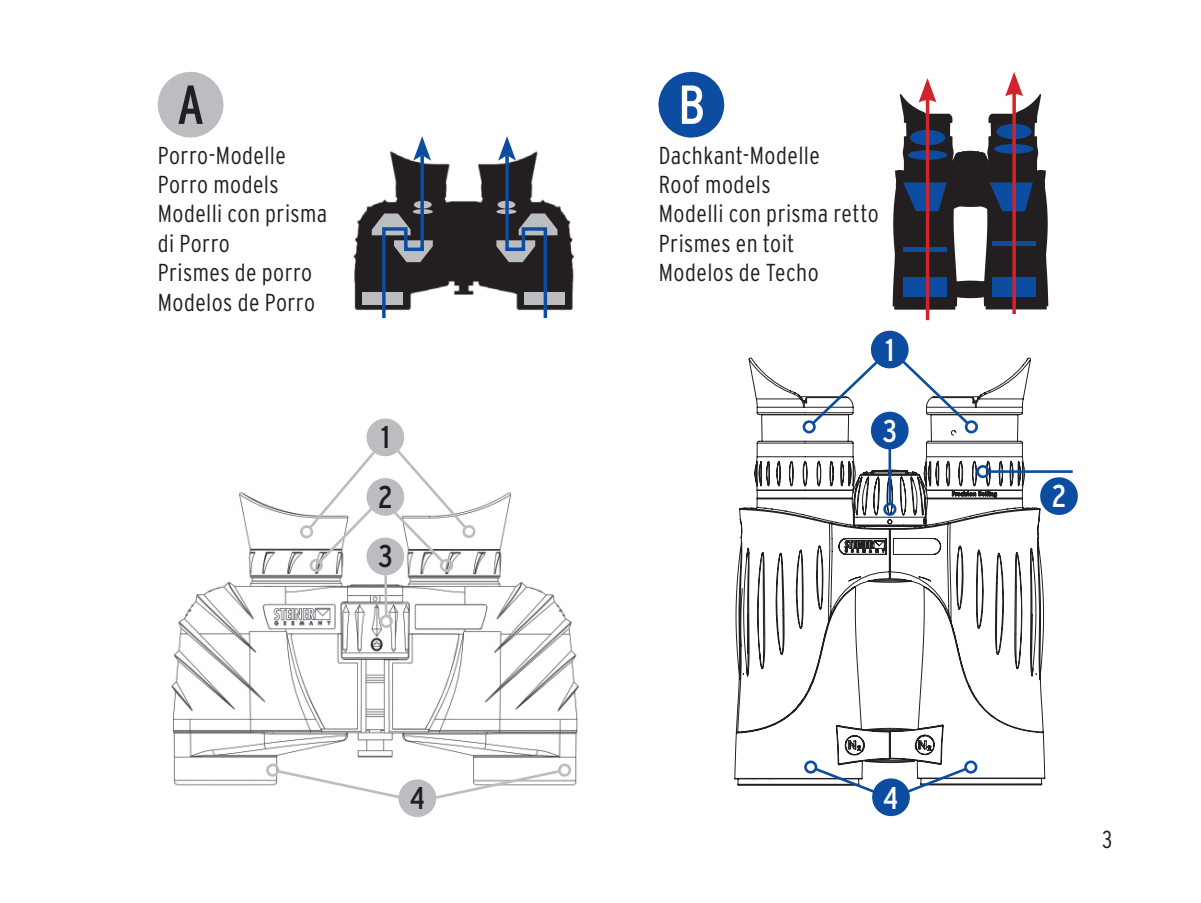
<style>
.page{position:relative;width:1201px;height:903px;background:#fff}
.page>*{position:absolute;margin:0;border:0;box-sizing:border-box;transform-origin:0 0}
.t1{font:condensed 54.95px "Interstate";color:#231f20}
.t2{font:condensed 54.95px "Interstate";color:#fff}
.t3{font:condensed 31.5px/59.5px "Interstate";color:#231f20}
.t4{font:condensed 31.5px "Interstate";color:#fff}
.t5{font:300 condensed 24.5px/29.4px "Interstate";letter-spacing:.02em;color:#231f20}
</style>
<div class="page">
<img style="left:171px;top:492px;width:408px;height:325px">
<hr style="left:384px;top:556px;width:3px;height:60px;background:#bcbdc0">
<div style="left:379px;top:614px;width:14px;height:14px;border:3px solid #bcbdc0;border-radius:50%"></div>
<div style="left:300px;top:525px;width:13px;height:14px;border:3px solid #bcbdc0;border-radius:50%"></div>
<div style="left:462px;top:525px;width:14px;height:13px;border:3px solid #bcbdc0;border-radius:50%"></div>
<div style="left:558px;top:763px;width:13px;height:14px;border:3px solid #bcbdc0;border-radius:50%"></div>
<svg style="left:275px;top:768px;width:287px;height:36px"></svg>
<div style="left:266px;top:763px;width:13px;height:14px;border:3px solid #bcbdc0;border-radius:50%"></div>
<svg style="left:306px;top:418px;width:163px;height:158px"></svg>
<div style="left:398px;top:779px;width:38px;height:38px;background:#bcbdc0;border-radius:50%"></div>
<svg style="left:157px;top:71px;width:67px;height:67px"></svg>
<img style="left:892px;top:94px;width:157px;height:222px">
<svg style="left:658px;top:71px;width:67px;height:67px"></svg>
<div style="left:910px;top:130px;width:35px;height:15px;background:#0d4da1;border-radius:50%"></div>
<div style="left:996px;top:124px;width:35px;height:15px;background:#0d4da1;border-radius:50%"></div>
<div style="left:908px;top:150px;width:39px;height:10px;background:#0d4da1;border-radius:50%"></div>
<div style="left:994px;top:144px;width:39px;height:10px;background:#0d4da1;border-radius:50%"></div>
<svg style="left:903px;top:182px;width:43px;height:29px"></svg>
<svg style="left:989px;top:182px;width:44px;height:29px"></svg>
<div style="left:903px;top:247px;width:43px;height:5px;background:#0d4da1"></div>
<div style="left:992px;top:241px;width:44px;height:5px;background:#0d4da1"></div>
<div style="left:903px;top:277px;width:43px;height:20px;background:#0d4da1"></div>
<div style="left:992px;top:277px;width:44px;height:20px;background:#0d4da1"></div>
<svg style="left:925px;top:103px;width:4px;height:217px"></svg>
<svg style="left:918px;top:78px;width:18px;height:25px"></svg>
<hr style="left:1012px;top:91px;width:3px;height:223px;background:#d1232a">
<svg style="left:1005px;top:72px;width:18px;height:24px"></svg>
<img style="left:353px;top:163px;width:222px;height:148px">
<div style="left:362px;top:292px;width:41px;height:12px;background:#bcbdc0"></div>
<div style="left:524px;top:292px;width:41px;height:12px;background:#bcbdc0"></div>
<svg style="left:372px;top:136px;width:61px;height:182px"></svg>
<svg style="left:496px;top:136px;width:61px;height:182px"></svg>
<hr style="left:665px;top:341px;width:1px;height:463px;background:#231f20">
<hr style="left:1200px;top:341px;width:1px;height:463px;background:#231f20">
<hr style="left:665px;top:902px;width:446px;height:1px;background:#231f20">
<hr style="left:665px;top:341px;width:446px;height:1px;background:#231f20">
<svg style="left:734px;top:357px;width:311px;height:429px"></svg>
<hr style="left:888px;top:425px;width:3px;height:79px;background:#0d4da1">
<div style="left:883px;top:502px;width:13px;height:14px;border:3px solid #0d4da1;border-radius:50%"></div>
<div style="left:804px;top:760px;width:13px;height:13px;border:3px solid #0d4da1;border-radius:50%"></div>
<svg style="left:812px;top:765px;width:157px;height:36px"></svg>
<div style="left:964px;top:760px;width:13px;height:13px;border:3px solid #0d4da1;border-radius:50%"></div>
<div style="left:802px;top:420px;width:14px;height:14px;border:3px solid #0d4da1;border-radius:50%"></div>
<div style="left:964px;top:420px;width:14px;height:14px;border:3px solid #0d4da1;border-radius:50%"></div>
<div style="left:872px;top:778px;width:37px;height:38px;background:#0d4da1;border-radius:50%"></div>
<hr style="left:988px;top:470px;width:84px;height:3px;background:#0d4da1">
<div style="left:976px;top:465px;width:13px;height:13px;border:3px solid #0d4da1;border-radius:50%"></div>
<svg style="left:1039px;top:476px;width:39px;height:40px"></svg>
<svg style="left:809px;top:330px;width:162px;height:120px"></svg>
<h1 class="t1" style="left:177px;top:74px;width:29px">A</h1>
<p class="t5" style="left:158px;top:140px;width:171px">Porro-Modelle<br>Porro models<br>Modelli con prisma di Porro<br>Prismes de porro<br>Modelos de Porro</p>
<p class="t3" style="left:381px;top:407px;width:10px">1</p>
<p class="t3" style="left:378px;top:467px;width:16px">2<br>3</p>
<p class="t3" style="left:410px;top:768px;width:16px">4</p>
<h1 class="t2" style="left:678px;top:74px;width:29px">B</h1>
<p class="t5" style="left:659px;top:140px;width:221px">Dachkant-Modelle<br>Roof models<br>Modelli con prisma retto<br>Prismes en toit<br>Modelos de Techo</p>
<p class="t4" style="left:885px;top:332px;width:10px">1</p>
<p class="t4" style="left:882px;top:413px;width:16px">3</p>
<p class="t4" style="left:883px;top:780px;width:16px">4</p>
<p class="t4" style="left:1051px;top:478px;width:16px">2</p>
<p class="t5" style="left:1102px;top:824px;width:12px">3</p>
</div>
